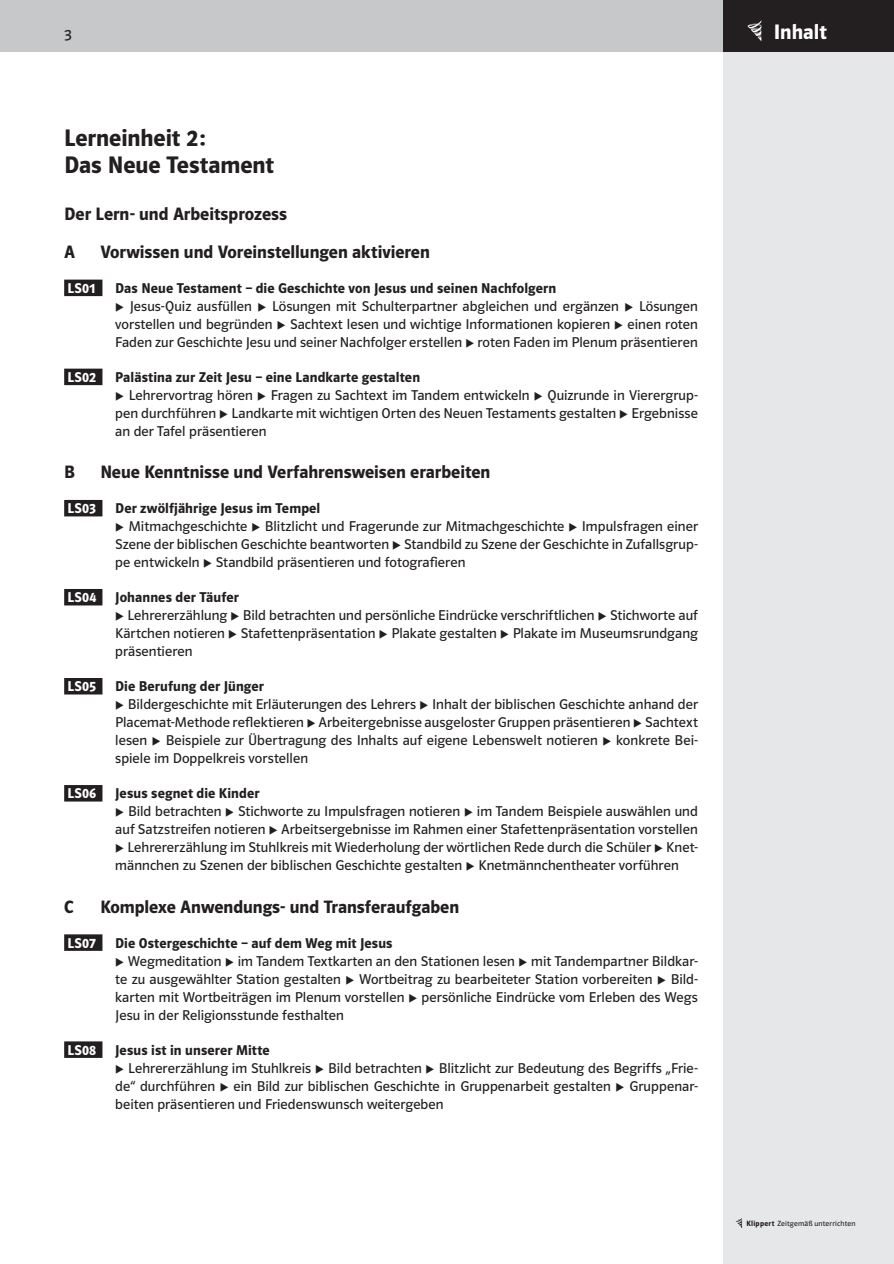
<style>
.page{position:relative;width:894px;height:1264px;background:#fff}
.page>*{position:absolute;margin:0;border:0;box-sizing:border-box;transform-origin:0 0}
.t1{font:24px/27px "Polo ST11 K Hfett";letter-spacing:-.005em;color:#231f20}
.t2{font:21px "Polo ST11 K Hfett";color:#fff}
.t3{font:18px/38px "Polo ST11 K Hfett";color:#231f20}
.t4{font:15.75px "Polo ST11 K Buch";color:#231f20}
.t5{font:14.25px/18px "Polo ST11 K Buch";letter-spacing:.005em;color:#231f20;text-align:justify}
.t6{font:14.25px "Polo ST11 K Hfett";letter-spacing:.005em;color:#231f20}
.t7{font:14.25px "Polo ST11 K Hfett";letter-spacing:.01em;color:#fff}
.t8{font:7.65px "Polo ST11 K Leicht";letter-spacing:.03em;color:#231f20}
.t9{font:7.5px "Polo ST11 K Buch";letter-spacing:.02em;color:#231f20}
.s1{font-family:"Polo ST11 K Hfett";font-size:7.65px}
</style>
<div class="page">
<div style="left:723px;top:0;width:171px;height:1264px;background:#e6e7e9"></div>
<div style="left:0;top:0;width:893px;height:51px;background:#c7c8ca"></div>
<div style="left:723px;top:0;width:171px;height:51px;background:#231f20"></div>
<img style="left:747px;top:21px;width:14px;height:7px">
<svg style="left:735px;top:1218px;width:7px;height:10px"></svg>
<div style="left:64px;top:280px;width:38px;height:16px;background:#231f20"></div>
<div style="left:64px;top:369px;width:38px;height:16px;background:#231f20"></div>
<div style="left:64px;top:500px;width:38px;height:16px;background:#231f20"></div>
<div style="left:64px;top:589px;width:38px;height:16px;background:#231f20"></div>
<div style="left:64px;top:678px;width:38px;height:16px;background:#231f20"></div>
<div style="left:64px;top:785px;width:38px;height:16px;background:#231f20"></div>
<div style="left:64px;top:934px;width:38px;height:17px;background:#231f20"></div>
<div style="left:64px;top:1041px;width:38px;height:17px;background:#231f20"></div>
<p class="t4" style="left:64px;top:26px;width:9px">3</p>
<h2 class="t2" style="left:774px;top:20px;width:55px">Inhalt</h2>
<h1 class="t1" style="left:64px;top:125px;width:212px">Lerneinheit 2:<br>Das Neue Testament</h1>
<p class="t3" style="left:64px;top:195px;width:224px">Der Lern- und Arbeitsprozess<br>A</p>
<p class="t3" style="left:100px;top:233px;width:331px">Vorwissen und Voreinstellungen aktivieren</p>
<p class="t7" style="left:68px;top:280px;width:29px">LS01</p>
<p class="t6" style="left:115px;top:280px;width:442px">Das Neue Testament – die Geschichte von Jesus und seinen Nachfolgern</p>
<p class="t5" style="left:115px;top:297px;width:584px">◆ Jesus-Quiz ausfüllen ◆ Lösungen mit Schulterpartner abgleichen und ergänzen ◆ Lösungen vorstellen und begründen ◆ Sachtext lesen und wichtige Informationen kopieren ◆ einen roten Faden zur Geschichte Jesu und seiner Nachfolger erstellen ◆ roten Faden im Plenum präsentieren</p>
<p class="t7" style="left:68px;top:369px;width:30px">LS02</p>
<p class="t6" style="left:115px;top:369px;width:306px">Palästina zur Zeit Jesu – eine Landkarte gestalten</p>
<p class="t5" style="left:115px;top:386px;width:584px">◆ Lehrervortrag hören ◆ Fragen zu Sachtext im Tandem entwickeln ◆ Quizrunde in Vierergrup&shy;pen durchführen ◆ Landkarte mit wichtigen Orten des Neuen Testaments gestalten ◆ Ergebnisse an der Tafel präsentieren</p>
<p class="t3" style="left:64px;top:453px;width:12px">B</p>
<p class="t3" style="left:100px;top:453px;width:391px">Neue Kenntnisse und Verfahrensweisen erarbeiten</p>
<p class="t7" style="left:68px;top:500px;width:30px">LS03</p>
<p class="t6" style="left:115px;top:500px;width:207px">Der zwölfjährige Jesus im Tempel</p>
<p class="t5" style="left:115px;top:517px;width:584px">◆ Mitmachgeschichte ◆ Blitzlicht und Fragerunde zur Mitmachgeschichte ◆ Impulsfragen einer Szene der biblischen Geschichte beantworten ◆ Standbild zu Szene der Geschichte in Zufallsgrup&shy;pe entwickeln ◆ Standbild präsentieren und fotografieren</p>
<p class="t7" style="left:68px;top:589px;width:30px">LS04</p>
<p class="t6" style="left:115px;top:589px;width:125px">Johannes der Täufer</p>
<p class="t5" style="left:115px;top:606px;width:584px">◆ Lehrererzählung ◆ Bild betrachten und persönliche Eindrücke verschriftlichen ◆ Stichworte auf Kärtchen notieren ◆ Stafettenpräsentation ◆ Plakate gestalten ◆ Plakate im Museumsrundgang präsentieren</p>
<p class="t7" style="left:68px;top:678px;width:30px">LS05</p>
<p class="t6" style="left:115px;top:678px;width:150px">Die Berufung der Jünger</p>
<p class="t5" style="left:115px;top:695px;width:584px">◆ Bildergeschichte mit Erläuterungen des Lehrers ◆ Inhalt der biblischen Geschichte anhand der Placemat-Methode reflektieren ◆ Arbeitergebnisse ausgeloster Gruppen präsentieren ◆ Sachtext lesen ◆ Beispiele zur Übertragung des Inhalts auf eigene Lebenswelt notieren ◆ konkrete Bei&shy;spiele im Doppelkreis vorstellen</p>
<p class="t7" style="left:68px;top:785px;width:30px">LS06</p>
<p class="t6" style="left:115px;top:785px;width:146px">Jesus segnet die Kinder</p>
<p class="t5" style="left:115px;top:802px;width:584px">◆ Bild betrachten ◆ Stichworte zu Impulsfragen notieren ◆ im Tandem Beispiele auswählen und auf Satzstreifen notieren ◆ Arbeitsergebnisse im Rahmen einer Stafettenpräsentation vorstellen</p>
<p class="t5" style="left:115px;top:838px;width:584px">◆ Lehrererzählung im Stuhlkreis mit Wiederholung der wörtlichen Rede durch die Schüler ◆ Knet&shy;männchen zu Szenen der biblischen Geschichte gestalten ◆ Knetmännchentheater vorführen</p>
<p class="t3" style="left:64px;top:887px;width:11px">C</p>
<p class="t3" style="left:100px;top:887px;width:360px">Komplexe Anwendungs- und Transferaufgaben</p>
<p class="t7" style="left:68px;top:934px;width:30px">LS07</p>
<p class="t6" style="left:115px;top:934px;width:279px">Die Ostergeschichte – auf dem Weg mit Jesus</p>
<p class="t5" style="left:115px;top:952px;width:584px">◆ Wegmeditation ◆ im Tandem Textkarten an den Stationen lesen ◆ mit Tandempartner Bildkar&shy;te zu ausgewählter Station gestalten ◆ Wortbeitrag zu bearbeiteter Station vorbereiten ◆ Bild&shy;karten mit Wortbeiträgen im Plenum vorstellen ◆ persönliche Eindrücke vom Erleben des Wegs Jesu in der Religionsstunde festhalten</p>
<p class="t7" style="left:68px;top:1041px;width:30px">LS08</p>
<p class="t6" style="left:115px;top:1041px;width:156px">Jesus ist in unserer Mitte</p>
<p class="t5" style="left:115px;top:1059px;width:584px">◆ Lehrererzählung im Stuhlkreis ◆ Bild betrachten ◆ Blitzlicht zur Bedeutung des Begriffs „Frie&shy;de“ durchführen ◆ ein Bild zur biblischen Geschichte in Gruppenarbeit gestalten ◆ Gruppenar&shy;beiten präsentieren und Friedenswunsch weitergeben</p>
<p class="t9" style="left:746px;top:1219px;width:110px"><span class="s1">Klippert</span> Zeitgemäß unterrichten</p>
<p class="t8" style="left:778px;top:1219px;width:30px">bei Klett</p>
</div>
